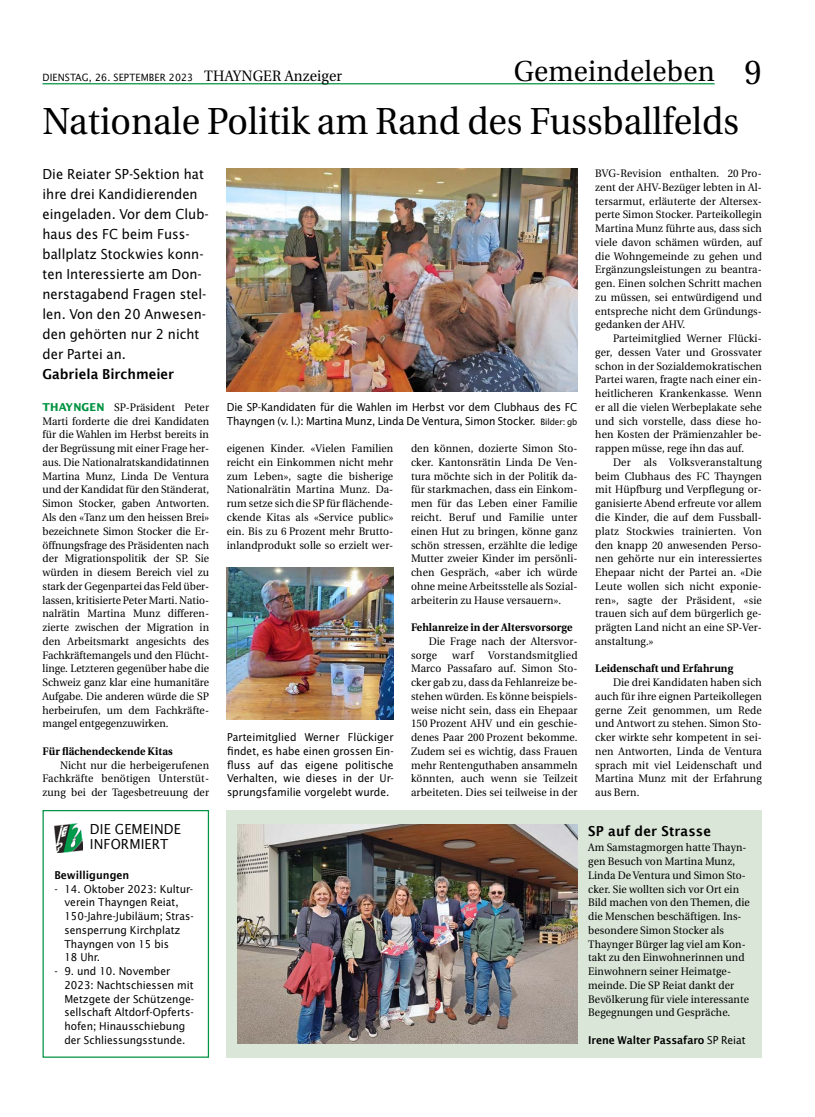
<style>
.page{position:relative;width:815px;height:1117px;background:#fff}
.page>*{position:absolute;margin:0;border:0;box-sizing:border-box;transform-origin:0 0}
.t1{font:37.5px "Utopia";color:#000;scale:.95 1}
.t2{font:28.75px "Utopia";letter-spacing:.01em;color:#000;scale:.95 1}
.t3{font:13.75px/20px "Lucida Sans";color:#000;scale:.95 1}
.t4{font:600 13.75px "Lucida Sans";letter-spacing:.01em;color:#000;scale:.95 1}
.t5{font:10.88px/13.8px "Utopia";letter-spacing:.01em;color:#000;text-align:justify;scale:.95 1}
.t6{font:10.88px/13.8px "Lucida Sans";color:#000;scale:.95 1}
.t7{font:700 10.88px "Utopia";letter-spacing:.01em;color:#000;scale:.95 1}
.t8{font:600 10.88px "Lucida Sans";letter-spacing:-.01em;color:#000;scale:.95 1}
.t9{font:10px "Lucida Sans";letter-spacing:.01em;color:#000;scale:.95 1}
.s1{font-family:"Utopia";font-size:15px}
.s2{font-size:34.38px}
.s3{font-weight:600}
.s4{font-family:"Lucida Sans";font-weight:700;color:#009341}
.s5{font-size:8.75px}
.s6{font-weight:400}
</style>
<div class="page">
<hr style="left:43px;top:83px;width:672px;height:1px;background:#009341">
<img style="left:227px;top:567px;width:167px;height:152px">
<img style="left:227px;top:169px;width:350px;height:222px">
<div style="left:227px;top:809px;width:535px;height:248px;background:#dae6d8"></div>
<img style="left:237px;top:824px;width:341px;height:219px">
<img style="left:54px;top:823px;width:29px;height:28px">
<div style="left:43px;top:809px;width:166px;height:248px;border:1px solid #009341"></div>
<p class="t9" style="left:43px;top:71px;width:317px">DIENSTAG, 26. SEPTEMBER 2023 <span class="s1">THAYNGER Anzeiger</span></p>
<p class="t2" style="left:514px;top:55px;width:263px">Gemeindeleben <span class="s2">9</span></p>
<p class="t1" style="left:43px;top:101px;width:734px">Nationale Politik am Rand des Fussballfelds</p>
<p class="t3" style="left:43px;top:163px;width:177px">Die Reiater SP-Sektion hat ihre drei Kandidierenden eingeladen. Vor dem Club&shy;haus des FC beim Fuss&shy;ballplatz Stockwies konn&shy;ten Interessierte am Don&shy;nerstagabend Fragen stel&shy;len. Von den 20 Anwesen&shy;den gehörten nur 2 nicht der Partei an.<br><span class="s3">Gabriela Birchmeier</span></p>
<p class="t5" style="left:43px;top:400px;width:177px"><span class="s4">THAYNGEN</span> SP-Präsident Peter Marti forderte die drei Kandidaten für die Wahlen im Herbst bereits in der Begrüssung mit einer Frage her&shy;aus. Die Nationalratskandidatinnen Martina Munz, Linda De Ventura und der Kandidat für den Ständerat, Simon Stocker, gaben Antworten.<br>Als den «Tanz um den heissen Brei» bezeichnete Simon Stocker die Er&shy;öffnungsfrage des Präsidenten nach der Migrationspolitik der SP. Sie würden in diesem Bereich viel zu stark der Gegenpartei das Feld über&shy;lassen, kritisierte Peter Marti. Natio&shy;nalrätin Martina Munz differen&shy;zierte zwischen der Migration in den Arbeitsmarkt angesichts des Fachkräftemangels und den Flücht&shy;linge. Letzteren gegenüber habe die Schweiz ganz klar eine humanitäre Aufgabe. Die anderen würde die SP herbeirufen, um dem Fachkräfte&shy;mangel entgegenzuwirken.</p>
<p class="t7" style="left:43px;top:744px;width:139px">Für flächendeckende Kitas</p>
<p class="t5" style="left:60px;top:758px;width:158px">Nicht nur die herbeigerufenen</p>
<p class="t5" style="left:43px;top:771px;width:177px">Fachkräfte benötigen Unterstüt-</p>
<p class="t5" style="left:43px;top:785px;width:177px">zung bei der Tagesbetreuung der</p>
<p class="t3" style="left:90px;top:820px;width:97px;line-height:15.6px">DIE GEMEINDE<br>INFORMIERT</p>
<p class="t8" style="left:54px;top:868px;width:80px">Bewilligungen</p>
<p class="t6" style="left:64px;top:881px;width:138px;text-indent:-10px">- 14. Oktober 2023: Kultur&shy;verein Thayngen Reiat,<br>150-Jahre-Jubiläum; Stras&shy;sensperrung Kirchplatz<br>Thayngen von 15 bis<br>18 Uhr.</p>
<p class="t6" style="left:64px;top:963px;width:138px;text-indent:-10px">- 9. und 10. November<br>2023: Nachtschiessen mit<br>Metzgete der Schützenge&shy;sellschaft Altdorf-Opferts&shy;hofen; Hinausschiebung der Schliessungsstunde.</p>
<p class="t6" style="left:227px;top:400px;width:371px">Die SP-Kandidaten für die Wahlen im Herbst vor dem Clubhaus des FC<br>Thayngen (v. l.): Martina Munz, Linda De Ventura, Simon Stocker. <span class="s5">Bilder: gb</span></p>
<p class="t5" style="left:227px;top:441px;width:177px">eigenen Kinder. «Vielen Familien reicht ein Einkommen nicht mehr zum Leben», sagte die bisherige Nationalrätin Martina Munz. Da&shy;rum setze sich die SP für flächende&shy;ckende Kitas als «Service public» ein. Bis zu 6 Prozent mehr Brutto&shy;inlandprodukt solle so erzielt wer-</p>
<p class="t5" style="left:411px;top:441px;width:177px">den können, dozierte Simon Sto&shy;cker. Kantonsrätin Linda De Ven&shy;tura möchte sich in der Politik da&shy;für starkmachen, dass ein Einkom&shy;men für das Leben einer Familie reicht. Beruf und Familie unter einen Hut zu bringen, könne ganz schön stressen, erzählte die ledige Mutter zweier Kinder im persönli&shy;chen Gespräch, «aber ich würde ohne meine Arbeitsstelle als Sozial&shy;arbeiterin zu Hause versauern».</p>
<p class="t7" style="left:411px;top:621px;width:172px">Fehlanreize in der Altersvorsorge</p>
<p class="t5" style="left:429px;top:634px;width:158px">Die Frage nach der Altersvor-</p>
<p class="t5" style="left:411px;top:648px;width:29px">sorge</p>
<p class="t5" style="left:452px;top:648px;width:24px">warf</p>
<p class="t5" style="left:411px;top:648px;width:177px;text-indent:77px">Vorstandsmitglied Marco Passafaro auf. Simon Sto&shy;cker gab zu, dass da Fehlanreize be&shy;stehen würden. Es könne beispiels&shy;weise nicht sein, dass ein Ehepaar 150 Prozent AHV und ein geschie&shy;denes Paar 200 Prozent bekomme.<br>Zudem sei es wichtig, dass Frauen mehr Rentenguthaben ansammeln könnten, auch wenn sie Teilzeit arbeiteten. Dies sei teilweise in der</p>
<p class="t6" style="left:227px;top:730px;width:177px;text-align:justify">Parteimitglied Werner Flückiger findet, es habe einen grossen Ein&shy;fluss auf das eigene politische Verhalten, wie dieses in der Ur&shy;sprungsfamilie vorgelebt wurde.</p>
<p class="t5" style="left:595px;top:166px;width:177px">BVG-Revision enthalten. 20 Pro-</p>
<p class="t5" style="left:595px;top:180px;width:177px">zent der AHV-Bezüger lebten in Al-</p>
<p class="t5" style="left:595px;top:194px;width:177px">tersarmut, erläuterte der Altersex-</p>
<p class="t5" style="left:595px;top:208px;width:177px">perte Simon Stocker. Parteikollegin</p>
<p class="t5" style="left:595px;top:221px;width:177px">Martina Munz führte aus, dass sich</p>
<p class="t5" style="left:595px;top:235px;width:177px">viele davon schämen würden, auf</p>
<p class="t5" style="left:595px;top:249px;width:177px">die Wohngemeinde zu gehen und</p>
<p class="t5" style="left:595px;top:263px;width:177px">Ergänzungsleistungen zu beantra-</p>
<p class="t5" style="left:595px;top:276px;width:177px">gen. Einen solchen Schritt machen</p>
<p class="t5" style="left:595px;top:290px;width:177px">zu müssen, sei entwürdigend und</p>
<p class="t5" style="left:595px;top:304px;width:177px">entspreche nicht dem Gründungs-</p>
<p class="t5" style="left:595px;top:318px;width:96px">gedanken der AHV.</p>
<p class="t5" style="left:613px;top:331px;width:158px">Parteimitglied Werner Flücki-</p>
<p class="t5" style="left:595px;top:345px;width:177px">ger, dessen Vater und Grossvater</p>
<p class="t5" style="left:595px;top:359px;width:177px">schon in der Sozialdemokratischen</p>
<p class="t5" style="left:595px;top:373px;width:177px">Partei waren, fragte nach einer ein-</p>
<p class="t5" style="left:595px;top:386px;width:177px">heitlicheren Krankenkasse. Wenn</p>
<p class="t5" style="left:595px;top:400px;width:177px">er all die vielen Werbeplakate sehe</p>
<p class="t5" style="left:595px;top:414px;width:177px">und sich vorstelle, dass diese ho-</p>
<p class="t5" style="left:595px;top:428px;width:177px">hen Kosten der Prämienzahler be-</p>
<p class="t5" style="left:595px;top:441px;width:158px">rappen müsse, rege ihn das auf.</p>
<p class="t5" style="left:613px;top:455px;width:158px">Der als Volksveranstaltung</p>
<p class="t5" style="left:595px;top:469px;width:177px">beim Clubhaus des FC Thayngen</p>
<p class="t5" style="left:595px;top:483px;width:177px">mit Hüpfburg und Verpflegung or-</p>
<p class="t5" style="left:595px;top:496px;width:177px">ganisierte Abend erfreute vor allem</p>
<p class="t5" style="left:595px;top:510px;width:177px">die Kinder, die auf dem Fussball-</p>
<p class="t5" style="left:595px;top:524px;width:177px">platz Stockwies trainierten. Von</p>
<p class="t5" style="left:595px;top:538px;width:177px">den knapp 20 anwesenden Perso-</p>
<p class="t5" style="left:595px;top:551px;width:177px">nen gehörte nur ein interessiertes</p>
<p class="t5" style="left:595px;top:565px;width:177px">Ehepaar nicht der Partei an. «Die</p>
<p class="t5" style="left:595px;top:579px;width:177px">Leute wollen sich nicht exponie-</p>
<p class="t5" style="left:595px;top:593px;width:177px">ren», sagte der Präsident, «sie</p>
<p class="t5" style="left:595px;top:606px;width:177px">trauen sich auf dem bürgerlich ge-</p>
<p class="t5" style="left:595px;top:620px;width:177px">prägten Land nicht an eine SP-Ver-</p>
<p class="t5" style="left:595px;top:634px;width:63px">anstaltung.»</p>
<p class="t7" style="left:595px;top:662px;width:147px">Leidenschaft und Erfahrung</p>
<p class="t5" style="left:613px;top:675px;width:158px">Die drei Kandidaten haben sich</p>
<p class="t5" style="left:595px;top:689px;width:177px">auch für ihre eignen Parteikollegen</p>
<p class="t5" style="left:595px;top:703px;width:177px">gerne Zeit genommen, um Rede</p>
<p class="t5" style="left:595px;top:716px;width:177px">und Antwort zu stehen. Simon Sto-</p>
<p class="t5" style="left:595px;top:730px;width:177px">cker wirkte sehr kompetent in sei-</p>
<p class="t5" style="left:595px;top:744px;width:177px">nen Antworten, Linda de Ventura</p>
<p class="t5" style="left:595px;top:758px;width:177px">sprach mit viel Leidenschaft und</p>
<p class="t5" style="left:595px;top:771px;width:177px">Martina Munz mit der Erfahrung</p>
<p class="t5" style="left:595px;top:785px;width:48px">aus Bern.</p>
<p class="t4" style="left:588px;top:823px;width:131px">SP auf der Strasse</p>
<p class="t5" style="left:588px;top:840px;width:172px;text-align:left">Am Samstagmorgen hatte Thayn&shy;gen Besuch von Martina Munz,<br>Linda De Ventura und Simon Sto&shy;cker. Sie wollten sich vor Ort ein<br>Bild machen von den Themen, die die Menschen beschäftigen. Ins&shy;besondere Simon Stocker als<br>Thaynger Bürger lag viel am Kon&shy;takt zu den Einwohnerinnen und<br>Einwohnern seiner Heimatge&shy;meinde. Die SP Reiat dankt der<br>Bevölkerung für viele interessante<br>Begegnungen und Gespräche.</p>
<p class="t8" style="left:588px;top:1033px;width:167px">Irene Walter Passafaro <span class="s6">SP Reiat</span></p>
</div>
